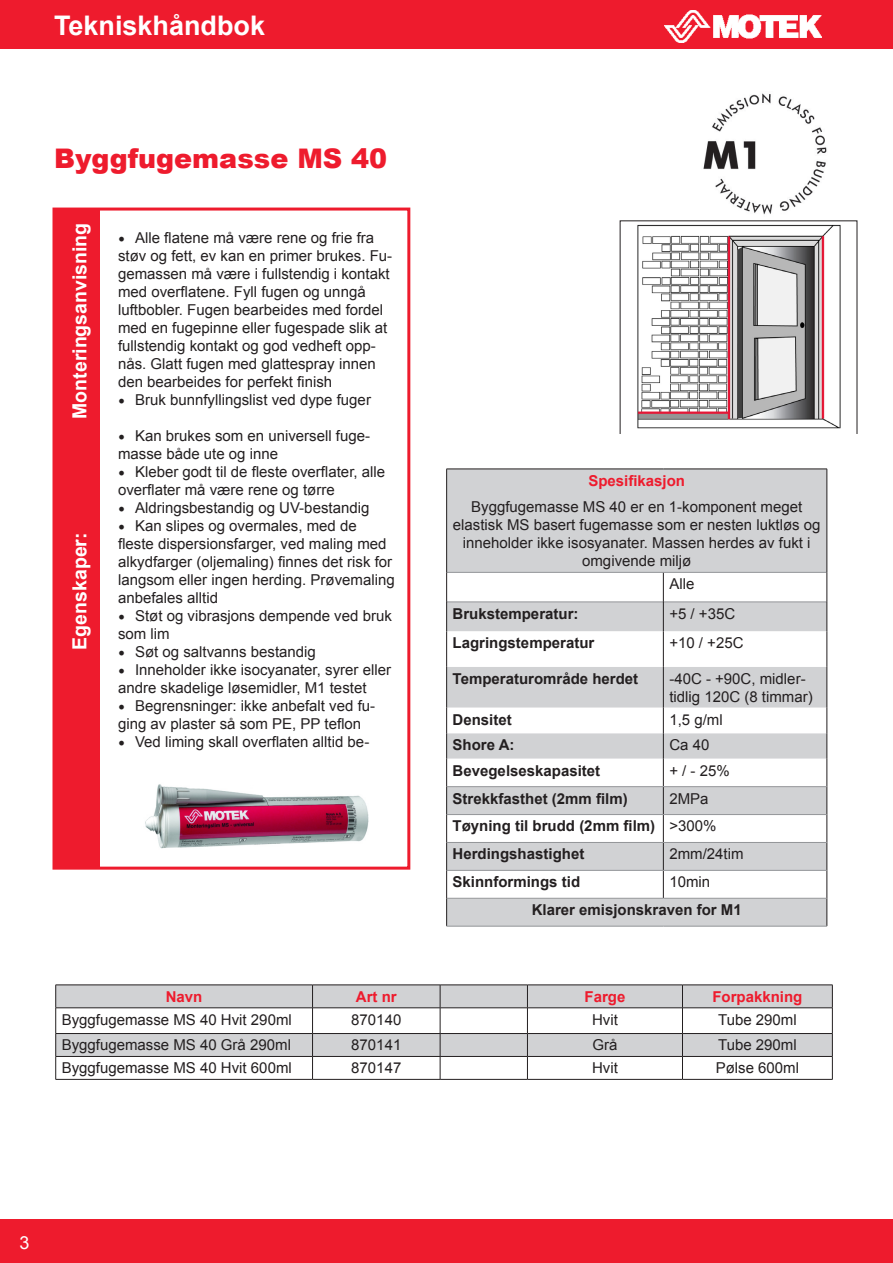
<style>
.page{position:relative;width:893px;height:1263px;background:#fff}
.page>*{position:absolute;margin:0;border:0;box-sizing:border-box;transform-origin:0 0}
.t1{font:900 27px "Arial";color:#ee1b2d}
.t2{font:700 27px "Arial";color:#fff}
.t3{font:700 19.5px "Arial";color:#fff}
.t4{font:18px "Arial";color:#fff}
.t5{font:15px/18px "Arial";color:#231f20}
.t6{font:700 15px "Arial";color:#231f20}
.t7{font:700 15px "Arial";color:#ee1b2d}
.s1{font-family:"Minion Pro";font-size:18px}
</style>
<div class="page">
<div style="left:0;top:0;width:893px;height:48px;background:#ee1b2d"></div>
<img style="left:665px;top:10px;width:156px;height:33px">
<div style="left:0;top:1219px;width:893px;height:44px;background:#ee1b2d"></div>
<div style="left:447px;top:470px;width:380px;height:456px;background:#d1d2d4"></div>
<svg style="left:447px;top:573px;width:380px;height:325px"></svg>
<hr style="left:447px;top:572px;width:216px;height:1px;background:#939598">
<hr style="left:663px;top:572px;width:164px;height:1px;background:#939598">
<hr style="left:447px;top:601px;width:216px;height:1px;background:#939598">
<hr style="left:664px;top:601px;width:163px;height:1px;background:#939598">
<hr style="left:446px;top:469px;width:217px;height:1px;background:#231f20">
<hr style="left:446px;top:469px;width:1px;height:103px;background:#231f20">
<hr style="left:663px;top:469px;width:164px;height:1px;background:#231f20">
<hr style="left:827px;top:469px;width:1px;height:103px;background:#231f20">
<hr style="left:446px;top:572px;width:1px;height:30px;background:#231f20">
<hr style="left:827px;top:572px;width:1px;height:30px;background:#231f20">
<svg style="left:446px;top:602px;width:1px;height:29px"></svg>
<svg style="left:663px;top:573px;width:1px;height:58px"></svg>
<svg style="left:827px;top:602px;width:1px;height:29px"></svg>
<hr style="left:446px;top:631px;width:1px;height:36px;background:#231f20">
<hr style="left:663px;top:631px;width:1px;height:36px;background:#231f20">
<hr style="left:827px;top:631px;width:1px;height:36px;background:#231f20">
<hr style="left:446px;top:667px;width:1px;height:41px;background:#231f20">
<hr style="left:663px;top:667px;width:1px;height:41px;background:#231f20">
<hr style="left:827px;top:667px;width:1px;height:41px;background:#231f20">
<svg style="left:663px;top:708px;width:1px;height:190px"></svg>
<svg style="left:446px;top:708px;width:1px;height:218px"></svg>
<svg style="left:827px;top:708px;width:1px;height:218px"></svg>
<hr style="left:447px;top:786px;width:216px;height:1px;background:#939598">
<hr style="left:663px;top:786px;width:164px;height:1px;background:#939598">
<hr style="left:447px;top:814px;width:216px;height:1px;background:#939598">
<hr style="left:663px;top:814px;width:164px;height:1px;background:#939598">
<hr style="left:447px;top:842px;width:216px;height:1px;background:#939598">
<hr style="left:663px;top:842px;width:164px;height:1px;background:#939598">
<hr style="left:447px;top:870px;width:216px;height:1px;background:#939598">
<hr style="left:663px;top:870px;width:164px;height:1px;background:#939598">
<hr style="left:447px;top:898px;width:216px;height:1px;background:#939598">
<hr style="left:663px;top:898px;width:164px;height:1px;background:#939598">
<hr style="left:446px;top:926px;width:217px;height:1px;background:#939598">
<hr style="left:663px;top:926px;width:164px;height:1px;background:#939598">
<div style="left:56px;top:986px;width:776px;height:21px;background:#d1d2d4"></div>
<svg style="left:56px;top:1008px;width:776px;height:71px"></svg>
<hr style="left:56px;top:985px;width:257px;height:1px;background:#231f20">
<hr style="left:313px;top:985px;width:127px;height:1px;background:#231f20">
<hr style="left:440px;top:985px;width:87px;height:1px;background:#231f20">
<hr style="left:527px;top:985px;width:155px;height:1px;background:#231f20">
<hr style="left:682px;top:985px;width:151px;height:1px;background:#231f20">
<hr style="left:56px;top:1007px;width:257px;height:1px;background:#231f20">
<hr style="left:313px;top:1007px;width:127px;height:1px;background:#231f20">
<hr style="left:440px;top:1007px;width:87px;height:1px;background:#231f20">
<hr style="left:527px;top:1007px;width:155px;height:1px;background:#231f20">
<hr style="left:682px;top:1007px;width:151px;height:1px;background:#231f20">
<hr style="left:56px;top:1033px;width:257px;height:1px;background:#231f20">
<hr style="left:313px;top:1033px;width:127px;height:1px;background:#231f20">
<hr style="left:440px;top:1033px;width:87px;height:1px;background:#231f20">
<hr style="left:527px;top:1033px;width:155px;height:1px;background:#231f20">
<hr style="left:682px;top:1033px;width:151px;height:1px;background:#231f20">
<hr style="left:56px;top:1056px;width:257px;height:1px;background:#231f20">
<svg style="left:55px;top:985px;width:1px;height:94px"></svg>
<hr style="left:313px;top:1056px;width:127px;height:1px;background:#231f20">
<svg style="left:312px;top:985px;width:1px;height:94px"></svg>
<hr style="left:440px;top:1056px;width:87px;height:1px;background:#231f20">
<svg style="left:440px;top:985px;width:1px;height:94px"></svg>
<hr style="left:527px;top:1056px;width:155px;height:1px;background:#231f20">
<svg style="left:527px;top:985px;width:1px;height:94px"></svg>
<hr style="left:682px;top:1056px;width:151px;height:1px;background:#231f20">
<svg style="left:682px;top:985px;width:1px;height:94px"></svg>
<svg style="left:832px;top:985px;width:1px;height:94px"></svg>
<hr style="left:56px;top:1079px;width:257px;height:1px;background:#231f20">
<hr style="left:313px;top:1079px;width:127px;height:1px;background:#231f20">
<hr style="left:440px;top:1079px;width:87px;height:1px;background:#231f20">
<hr style="left:527px;top:1079px;width:155px;height:1px;background:#231f20">
<hr style="left:682px;top:1079px;width:151px;height:1px;background:#231f20">
<img style="left:637px;top:224px;width:204px;height:205px">
<div style="left:52px;top:208px;width:358px;height:662px;border:3px solid #ee1b2d"></div>
<img style="left:145px;top:784px;width:224px;height:65px">
<div style="left:54px;top:208px;width:45px;height:659px;background:#ee1b2d"></div>
<img style="left:703px;top:93px;width:124px;height:122px">
<h1 class="t2" style="left:54px;top:8px;width:213px">Tekniskhåndbok</h1>
<p class="t1" style="left:54px;top:139px;width:335px">Byggfugemasse MS 40</p>
<p class="t3" style="left:67px;top:419px;width:198px;rotate:-90deg">Monteringsanvisning</p>
<p class="t3" style="left:67px;top:650px;width:119px;rotate:-90deg">Egenskaper:</p>
<p class="t5" style="left:118px;top:228px;width:276px"><span class="s1">•</span> Alle flatene må være rene og frie fra støv og fett, ev kan en primer brukes. Fu&shy;gemassen må være i fullstendig i kontakt med overflatene. Fyll fugen og unngå luftbobler. Fugen bearbeides med fordel med en fugepinne eller fugespade slik at fullstendig kontakt og god vedheft opp&shy;nås. Glatt fugen med glattespray innen den bearbeides for perfekt finish</p>
<p class="t5" style="left:118px;top:390px;width:254px"><span class="s1">•</span> Bruk bunnfyllingslist ved dype fuger</p>
<p class="t5" style="left:118px;top:426px;width:254px"><span class="s1">•</span> Kan brukes som en universell fuge&shy;masse både ute og inne</p>
<p class="t5" style="left:118px;top:462px;width:269px"><span class="s1">•</span> Kleber godt til de fleste overflater, alle overflater må være rene og tørre</p>
<p class="t5" style="left:118px;top:498px;width:253px"><span class="s1">•</span> Aldringsbestandig og UV-bestandig</p>
<p class="t5" style="left:118px;top:516px;width:278px"><span class="s1">•</span> Kan slipes og overmales, med de fleste dispersionsfarger, ved maling med alkydfarger (oljemaling) finnes det risk for langsom eller ingen herding. Prøvemaling anbefales alltid</p>
<p class="t5" style="left:118px;top:606px;width:275px"><span class="s1">•</span> Støt og vibrasjons dempende ved bruk som lim</p>
<p class="t5" style="left:118px;top:642px;width:199px"><span class="s1">•</span> Søt og saltvanns bestandig</p>
<p class="t5" style="left:118px;top:660px;width:274px"><span class="s1">•</span> Inneholder ikke isocyanater, syrer eller andre skadelige løsemidler, M1 testet</p>
<p class="t5" style="left:118px;top:696px;width:259px"><span class="s1">•</span> Begrensninger: ikke anbefalt ved fu&shy;ging av plaster så som PE, PP teflon</p>
<p class="t5" style="left:118px;top:732px;width:253px"><span class="s1">•</span> Ved liming skall overflaten alltid be-</p>
<p class="t7" style="left:588px;top:471px;width:98px">Spesifikasjon</p>
<p class="t5" style="left:453px;top:498px;width:369px;text-align:center">Byggfugemasse MS 40 er en 1-komponent meget elastisk MS basert fugemasse som er nesten luktløs og inneholder ikke isosyanater. Massen herdes av fukt i omgivende miljø</p>
<p class="t5" style="left:669px;top:575px;width:27px">Alle</p>
<p class="t6" style="left:453px;top:603px;width:127px">Brukstemperatur:</p>
<p class="t5" style="left:669px;top:605px;width:67px">+5 / +35C</p>
<p class="t6" style="left:453px;top:633px;width:143px">Lagringstemperatur</p>
<p class="t5" style="left:669px;top:634px;width:76px">+10 / +25C</p>
<p class="t6" style="left:453px;top:668px;width:187px">Temperaturområde herdet</p>
<p class="t5" style="left:669px;top:670px;width:145px">-40C - +90C, midler&shy;tidlig 120C (8 timmar)</p>
<p class="t6" style="left:453px;top:709px;width:61px">Densitet</p>
<p class="t5" style="left:669px;top:710px;width:55px">1,5 g/ml</p>
<p class="t6" style="left:453px;top:735px;width:63px">Shore A:</p>
<p class="t5" style="left:669px;top:736px;width:42px">Ca 40</p>
<p class="t6" style="left:453px;top:760px;width:149px">Bevegelseskapasitet</p>
<p class="t5" style="left:669px;top:761px;width:62px">+ / - 25%</p>
<p class="t6" style="left:453px;top:788px;width:177px">Strekkfasthet (2mm film)</p>
<p class="t5" style="left:669px;top:789px;width:41px">2MPa</p>
<p class="t6" style="left:453px;top:816px;width:204px">Tøyning til brudd (2mm film)</p>
<p class="t5" style="left:669px;top:817px;width:49px">&gt;300%</p>
<p class="t6" style="left:453px;top:844px;width:133px">Herdingshastighet</p>
<p class="t5" style="left:669px;top:845px;width:76px">2mm/24tim</p>
<p class="t6" style="left:453px;top:872px;width:129px">Skinnformings tid</p>
<p class="t5" style="left:669px;top:873px;width:42px">10min</p>
<p class="t6" style="left:532px;top:900px;width:212px">Klarer emisjonskraven for M1</p>
<p class="t7" style="left:166px;top:986px;width:38px">Navn</p>
<p class="t7" style="left:356px;top:986px;width:42px">Art nr</p>
<p class="t7" style="left:585px;top:986px;width:42px">Farge</p>
<p class="t7" style="left:712px;top:986px;width:92px">Forpakkning</p>
<p class="t5" style="left:62px;top:1011px;width:232px">Byggfugemasse MS 40 Hvit 290ml</p>
<p class="t5" style="left:351px;top:1011px;width:52px">870140</p>
<p class="t5" style="left:592px;top:1011px;width:27px">Hvit</p>
<p class="t5" style="left:718px;top:1011px;width:80px">Tube 290ml</p>
<p class="t5" style="left:62px;top:1036px;width:231px">Byggfugemasse MS 40 Grå 290ml</p>
<p class="t5" style="left:351px;top:1036px;width:52px">870141</p>
<p class="t5" style="left:592px;top:1036px;width:27px">Grå</p>
<p class="t5" style="left:718px;top:1036px;width:80px">Tube 290ml</p>
<p class="t5" style="left:62px;top:1059px;width:232px">Byggfugemasse MS 40 Hvit 600ml</p>
<p class="t5" style="left:351px;top:1059px;width:52px">870147</p>
<p class="t5" style="left:592px;top:1059px;width:27px">Hvit</p>
<p class="t5" style="left:716px;top:1059px;width:85px">Pølse 600ml</p>
<p class="t4" style="left:20px;top:1231px;width:12px">3</p>
</div>
